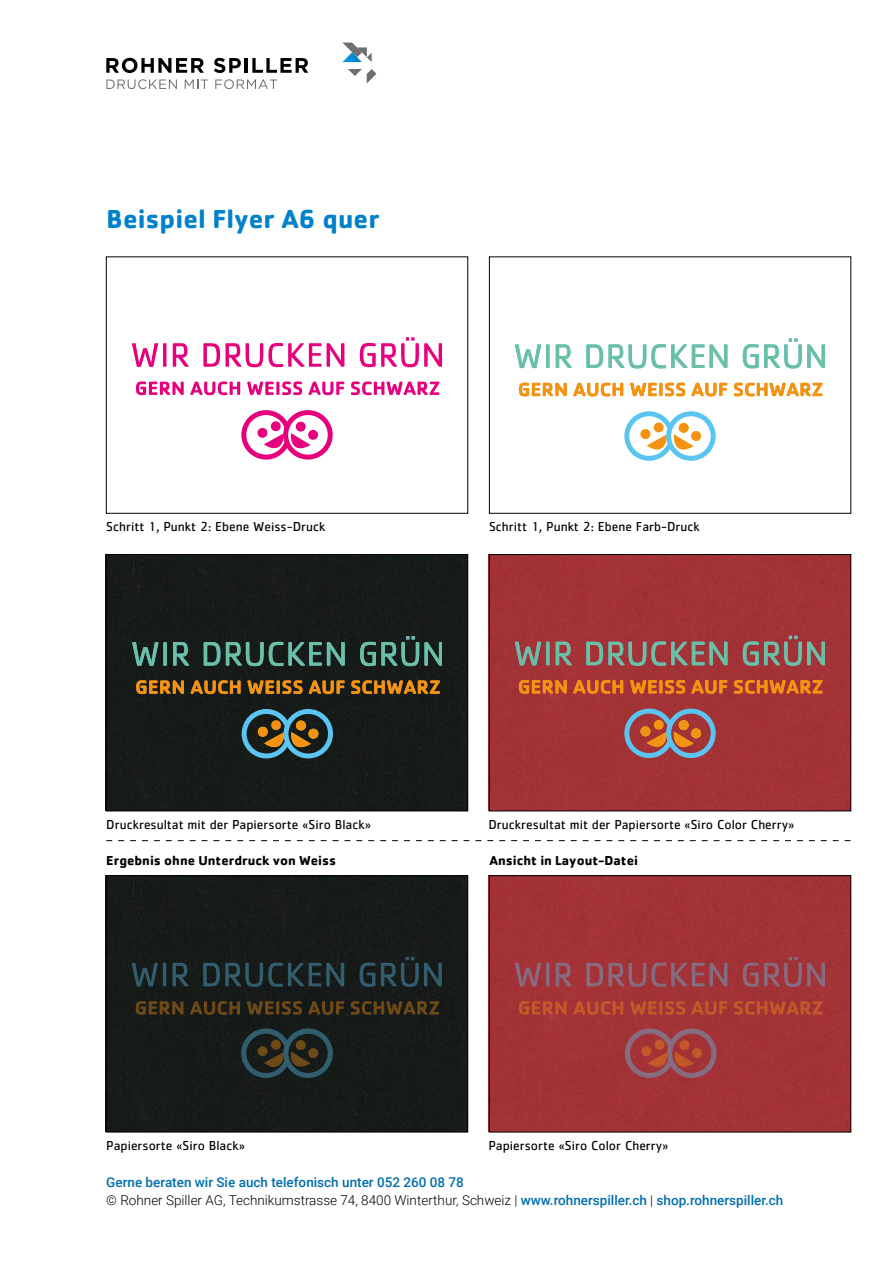
<style>
.page{position:relative;width:893px;height:1263px;background:#fff}
.page>*{position:absolute;margin:0;border:0;box-sizing:border-box;transform-origin:0 0}
.Seitentitel{font:700 27px "Cachet Std";letter-spacing:.005em;color:#0081c9}
.Grundschrift{font:13.5px "Cachet Std";color:#000}
.Grundschrift-2{font:300 13.5px "Roboto";color:#000}
.Grundschrift-3{font:700 13.5px "Cachet Std";color:#000}
.Grundschrift-4{font:500 13.5px "Roboto";color:#006fac}
.s1{font-weight:500;color:#006fac}
</style>
<div class="page">
<svg style="left:348px;top:69px;width:28px;height:15px"></svg>
<svg style="left:106px;top:58px;width:98px;height:15px"></svg>
<svg style="left:214px;top:58px;width:27px;height:15px"></svg>
<hr style="left:244px;top:58px;width:4px;height:15px;background:#000">
<svg style="left:252px;top:58px;width:56px;height:15px"></svg>
<svg style="left:106px;top:79px;width:71px;height:10px"></svg>
<svg style="left:185px;top:79px;width:23px;height:10px"></svg>
<svg style="left:215px;top:79px;width:62px;height:10px"></svg>
<svg style="left:342px;top:43px;width:30px;height:19px"></svg>
<div style="left:488px;top:554px;width:361px;height:256px;background:#a23336"></div>
<div style="left:488px;top:875px;width:361px;height:257px;background:#a23336"></div>
<div style="left:108px;top:556px;width:358px;height:253px;background:#171b19"></div>
<div style="left:108px;top:877px;width:358px;height:253px;background:#171b19"></div>
<div style="left:106px;top:256px;width:362px;height:258px;border:1px solid #000"></div>
<div style="left:489px;top:256px;width:362px;height:258px;border:1px solid #000"></div>
<div style="left:106px;top:554px;width:362px;height:257px;border:1px solid #000"></div>
<div style="left:489px;top:554px;width:362px;height:257px;border:1px solid #000"></div>
<div style="left:106px;top:875px;width:362px;height:257px;border:1px solid #000"></div>
<div style="left:489px;top:875px;width:362px;height:257px;border:1px solid #000"></div>
<svg style="left:106px;top:840px;width:744px;height:1px"></svg>
<svg style="left:136px;top:381px;width:304px;height:14px"></svg>
<svg style="left:132px;top:337px;width:310px;height:30px"></svg>
<svg style="left:241px;top:410px;width:92px;height:50px"></svg>
<div style="left:296px;top:422px;width:10px;height:10px;background:#e6007d;border-radius:50%"></div>
<div style="left:308px;top:430px;width:10px;height:10px;background:#e6007d;border-radius:50%"></div>
<svg style="left:519px;top:1001px;width:304px;height:14px;background:#b1442f"></svg>
<svg style="left:515px;top:957px;width:309px;height:30px;background:#9a434b"></svg>
<svg style="left:136px;top:1001px;width:303px;height:14px;background:#3d3017"></svg>
<svg style="left:132px;top:957px;width:309px;height:30px;background:#1e2d31"></svg>
<svg style="left:519px;top:383px;width:304px;height:13px"></svg>
<svg style="left:515px;top:338px;width:309px;height:30px"></svg>
<svg style="left:519px;top:680px;width:304px;height:14px;background:#cb6423"></svg>
<svg style="left:515px;top:636px;width:309px;height:30px;background:#905f5a"></svg>
<svg style="left:136px;top:680px;width:304px;height:14px;background:#875815"></svg>
<svg style="left:132px;top:636px;width:310px;height:30px;background:#304e46"></svg>
<svg style="left:624px;top:411px;width:92px;height:50px"></svg>
<svg style="left:624px;top:709px;width:92px;height:49px;background:#966869"></svg>
<svg style="left:242px;top:709px;width:91px;height:49px;background:#425a58"></svg>
<div style="left:679px;top:423px;width:10px;height:10px;background:#f39313;border-radius:50%"></div>
<div style="left:679px;top:720px;width:10px;height:10px;background:#f39313;border-radius:50%"></div>
<div style="left:296px;top:720px;width:10px;height:10px;background:#f39313;border-radius:50%"></div>
<div style="left:691px;top:431px;width:10px;height:10px;background:#f39313;border-radius:50%"></div>
<div style="left:691px;top:728px;width:10px;height:10px;background:#f39313;border-radius:50%"></div>
<div style="left:308px;top:729px;width:10px;height:10px;background:#f39313;border-radius:50%"></div>
<svg style="left:625px;top:1028px;width:92px;height:50px;background:#9e4849"></svg>
<svg style="left:241px;top:1028px;width:92px;height:50px;background:#293430"></svg>
<p class="Seitentitel" style="left:106px;top:202px;width:275px">Beispiel Flyer A6 quer</p>
<p class="Grundschrift" style="left:106px;top:519px;width:221px">Schritt 1, Punkt 2: Ebene Weiss-Druck</p>
<p class="Grundschrift" style="left:489px;top:519px;width:212px">Schritt 1, Punkt 2: Ebene Farb-Druck</p>
<p class="Grundschrift" style="left:106px;top:816px;width:266px">Druckresultat mit der Papiersorte «Siro Black»</p>
<p class="Grundschrift" style="left:488px;top:816px;width:307px">Druckresultat mit der Papiersorte «Siro Color Cherry»</p>
<p class="Grundschrift-3" style="left:106px;top:851px;width:232px">Ergebnis ohne Unterdruck von Weiss</p>
<p class="Grundschrift-3" style="left:489px;top:851px;width:150px">Ansicht in Layout-Datei</p>
<p class="Grundschrift" style="left:106px;top:1137px;width:140px">Papiersorte «Siro Black»</p>
<p class="Grundschrift" style="left:488px;top:1137px;width:181px">Papiersorte «Siro Color Cherry»</p>
<p class="Grundschrift-4" style="left:106px;top:1173px;width:359px">Gerne beraten wir Sie auch telefonisch unter 052 260 08 78</p>
<p class="Grundschrift-2" style="left:106px;top:1191px;width:678px">© Rohner Spiller AG, Technikumstrasse 74, 8400 Winterthur, Schweiz | <span class="s1">www.rohnerspiller.ch</span> | <span class="s1">shop.rohnerspiller.ch</span></p>
</div>
